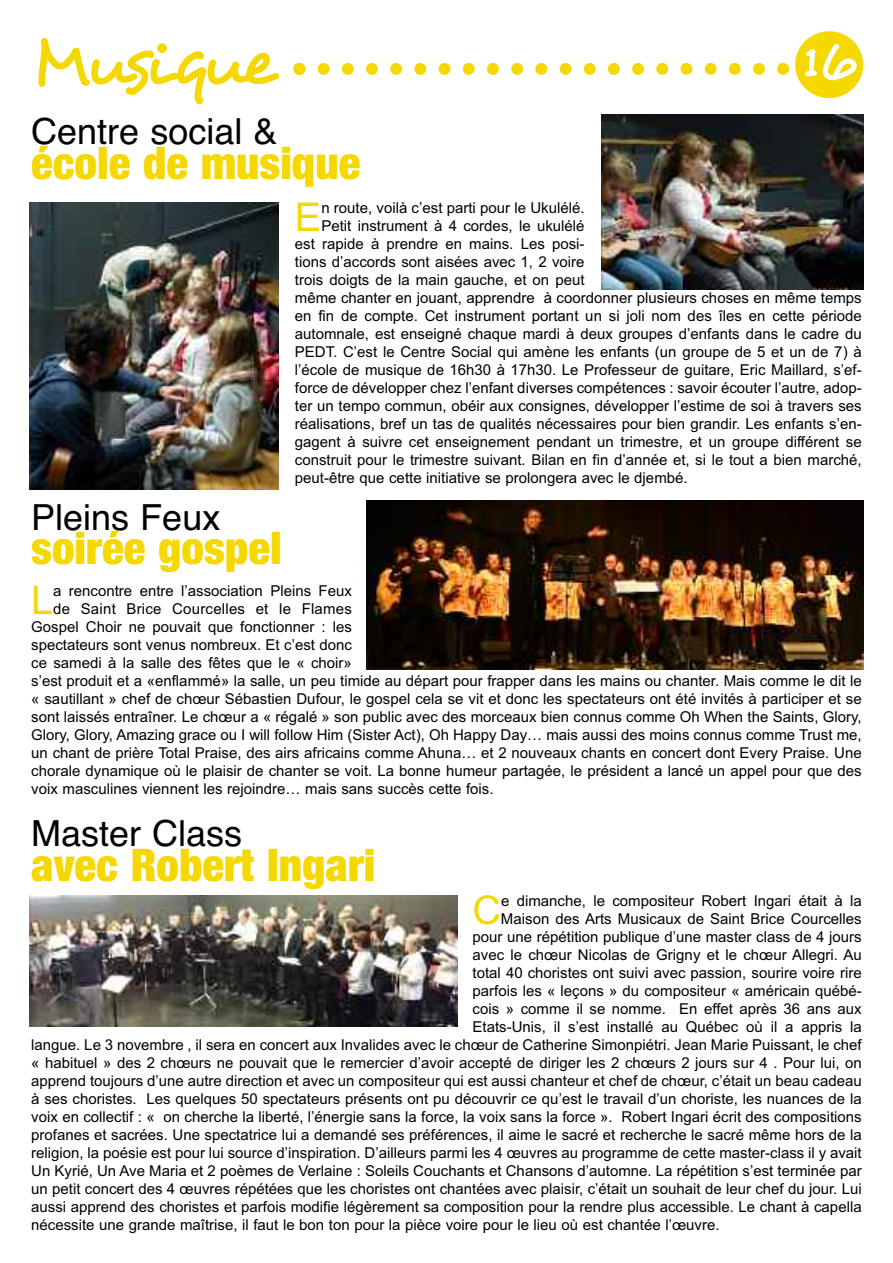
<style>
.page{position:relative;width:893px;height:1263px;background:#fff}
.page>*{position:absolute;margin:0;border:0;box-sizing:border-box;transform-origin:0 0}
.t1{font:72px "Desyrel";letter-spacing:-.09em;color:#f4d800}
.t2{font:54px "Desyrel";color:#fff}
.t3{font:900 condensed 45px "Helvetica Neue";color:#f4d800}
.t4{font:39.6px "Arial";color:#f4d800}
.t5{font:36px "Helvetica";color:#000006}
.t6{font:15px "Arial";color:#000006}
</style>
<div class="page">
<div style="left:795px;top:31px;width:68px;height:67px;background:#f4d800;border-radius:50%"></div>
<svg style="left:293px;top:63px;width:472px;height:12px"></svg>
<svg style="left:777px;top:63px;width:12px;height:12px"></svg>
<img style="left:367px;top:500px;width:496px;height:169px">
<img style="left:602px;top:114px;width:261px;height:175px">
<img style="left:30px;top:202px;width:248px;height:287px">
<img style="left:30px;top:896px;width:428px;height:130px">
<h1 class="t1" style="left:31px;top:16px;width:245px">Musique</h1>
<h2 class="t2" style="left:800px;top:27px;width:58px">16</h2>
<h3 class="t5" style="left:31px;top:111px;width:248px">Centre social &amp;</h3>
<h3 class="t3" style="left:31px;top:135px;width:331px">école de musique</h3>
<h3 class="t4" style="left:295px;top:195px;width:28px">E</h3>
<p class="t6" style="left:321px;top:199px;width:265px">n route, voilà c’est parti pour le Ukulélé.</p>
<p class="t6" style="left:321px;top:217px;width:265px">Petit instrument à 4 cordes, le ukulélé</p>
<p class="t6" style="left:295px;top:235px;width:291px">est rapide à prendre en mains. Les posi-</p>
<p class="t6" style="left:295px;top:253px;width:291px">tions d’accords sont aisées avec 1, 2 voire</p>
<p class="t6" style="left:295px;top:271px;width:291px">trois doigts de la main gauche, et on peut</p>
<p class="t6" style="left:295px;top:289px;width:568px">même chanter en jouant, apprendre à coordonner plusieurs choses en même temps</p>
<p class="t6" style="left:295px;top:307px;width:568px">en fin de compte. Cet instrument portant un si joli nom des îles en cette période</p>
<p class="t6" style="left:295px;top:325px;width:568px">automnale, est enseigné chaque mardi à deux groupes d’enfants dans le cadre du</p>
<p class="t6" style="left:295px;top:343px;width:568px">PEDT. C’est le Centre Social qui amène les enfants (un groupe de 5 et un de 7) à</p>
<p class="t6" style="left:295px;top:361px;width:568px">l’école de musique de 16h30 à 17h30. Le Professeur de guitare, Eric Maillard, s’ef-</p>
<p class="t6" style="left:295px;top:379px;width:568px">force de développer chez l’enfant diverses compétences : savoir écouter l’autre, adop-</p>
<p class="t6" style="left:295px;top:397px;width:568px">ter un tempo commun, obéir aux consignes, développer l’estime de soi à travers ses</p>
<p class="t6" style="left:295px;top:415px;width:568px">réalisations, bref un tas de qualités nécessaires pour bien grandir. Les enfants s’en-</p>
<p class="t6" style="left:295px;top:433px;width:568px">gagent à suivre cet enseignement pendant un trimestre, et un groupe différent se</p>
<p class="t6" style="left:295px;top:451px;width:568px">construit pour le trimestre suivant. Bilan en fin d’année et, si le tout a bien marché,</p>
<p class="t6" style="left:295px;top:469px;width:394px">peut-être que cette initiative se prolongera avec le djembé.</p>
<h3 class="t5" style="left:31px;top:496px;width:191px">Pleins Feux</h3>
<h3 class="t3" style="left:31px;top:520px;width:252px">soirée gospel</h3>
<h3 class="t4" style="left:31px;top:577px;width:24px">L</h3>
<p class="t6" style="left:53px;top:582px;width:300px">a rencontre entre l’association Pleins Feux</p>
<p class="t6" style="left:53px;top:600px;width:300px">de Saint Brice Courcelles et le Flames</p>
<p class="t6" style="left:31px;top:618px;width:322px">Gospel Choir ne pouvait que fonctionner : les</p>
<p class="t6" style="left:31px;top:636px;width:322px">spectateurs sont venus nombreux. Et c’est donc</p>
<p class="t6" style="left:31px;top:654px;width:322px">ce samedi à la salle des fêtes que le « choir»</p>
<p class="t6" style="left:31px;top:672px;width:832px">s’est produit et a «enflammé» la salle, un peu timide au départ pour frapper dans les mains ou chanter. Mais comme le dit le</p>
<p class="t6" style="left:31px;top:690px;width:832px">« sautillant » chef de chœur Sébastien Dufour, le gospel cela se vit et donc les spectateurs ont été invités à participer et se</p>
<p class="t6" style="left:31px;top:708px;width:832px">sont laissés entraîner. Le chœur a « régalé » son public avec des morceaux bien connus comme Oh When the Saints, Glory,</p>
<p class="t6" style="left:31px;top:726px;width:832px">Glory, Glory, Amazing grace ou I will follow Him (Sister Act), Oh Happy Day… mais aussi des moins connus comme Trust me,</p>
<p class="t6" style="left:31px;top:744px;width:832px">un chant de prière Total Praise, des airs africains comme Ahuna… et 2 nouveaux chants en concert dont Every Praise. Une</p>
<p class="t6" style="left:31px;top:762px;width:832px">chorale dynamique où le plaisir de chanter se voit. La bonne humeur partagée, le président a lancé un appel pour que des</p>
<p class="t6" style="left:31px;top:780px;width:464px">voix masculines viennent les rejoindre… mais sans succès cette fois.</p>
<h3 class="t5" style="left:31px;top:813px;width:213px">Master Class</h3>
<h3 class="t3" style="left:31px;top:837px;width:346px">avec Robert Ingari</h3>
<h3 class="t4" style="left:473px;top:887px;width:30px">C</h3>
<p class="t6" style="left:501px;top:892px;width:362px">e dimanche, le compositeur Robert Ingari était à la</p>
<p class="t6" style="left:501px;top:910px;width:362px">Maison des Arts Musicaux de Saint Brice Courcelles</p>
<p class="t6" style="left:473px;top:928px;width:391px">pour une répétition publique d’une master class de 4 jours</p>
<p class="t6" style="left:473px;top:946px;width:391px">avec le chœur Nicolas de Grigny et le chœur Allegri. Au</p>
<p class="t6" style="left:473px;top:964px;width:391px">total 40 choristes ont suivi avec passion, sourire voire rire</p>
<p class="t6" style="left:473px;top:982px;width:391px">parfois les « leçons » du compositeur « américain québé-</p>
<p class="t6" style="left:473px;top:1000px;width:391px">cois » comme il se nomme. En effet après 36 ans aux</p>
<p class="t6" style="left:473px;top:1018px;width:391px">Etats-Unis, il s’est installé au Québec où il a appris la</p>
<p class="t6" style="left:31px;top:1036px;width:832px">langue. Le 3 novembre , il sera en concert aux Invalides avec le chœur de Catherine Simonpiétri. Jean Marie Puissant, le chef</p>
<p class="t6" style="left:31px;top:1054px;width:832px">« habituel » des 2 chœurs ne pouvait que le remercier d’avoir accepté de diriger les 2 chœurs 2 jours sur 4 . Pour lui, on</p>
<p class="t6" style="left:31px;top:1072px;width:832px">apprend toujours d’une autre direction et avec un compositeur qui est aussi chanteur et chef de chœur, c’était un beau cadeau</p>
<p class="t6" style="left:31px;top:1090px;width:832px">à ses choristes. Les quelques 50 spectateurs présents ont pu découvrir ce qu’est le travail d’un choriste, les nuances de la</p>
<p class="t6" style="left:31px;top:1108px;width:832px">voix en collectif : « on cherche la liberté, l’énergie sans la force, la voix sans la force ». Robert Ingari écrit des compositions</p>
<p class="t6" style="left:31px;top:1126px;width:832px">profanes et sacrées. Une spectatrice lui a demandé ses préférences, il aime le sacré et recherche le sacré même hors de la</p>
<p class="t6" style="left:31px;top:1144px;width:832px">religion, la poésie est pour lui source d’inspiration. D’ailleurs parmi les 4 œuvres au programme de cette master-class il y avait</p>
<p class="t6" style="left:31px;top:1162px;width:832px">Un Kyrié, Un Ave Maria et 2 poèmes de Verlaine : Soleils Couchants et Chansons d’automne. La répétition s’est terminée par</p>
<p class="t6" style="left:31px;top:1180px;width:832px">un petit concert des 4 œuvres répétées que les choristes ont chantées avec plaisir, c’était un souhait de leur chef du jour. Lui</p>
<p class="t6" style="left:31px;top:1198px;width:832px">aussi apprend des choristes et parfois modifie légèrement sa composition pour la rendre plus accessible. Le chant à capella</p>
<p class="t6" style="left:31px;top:1216px;width:690px">nécessite une grande maîtrise, il faut le bon ton pour la pièce voire pour le lieu où est chantée l’œuvre.</p>
</div>
